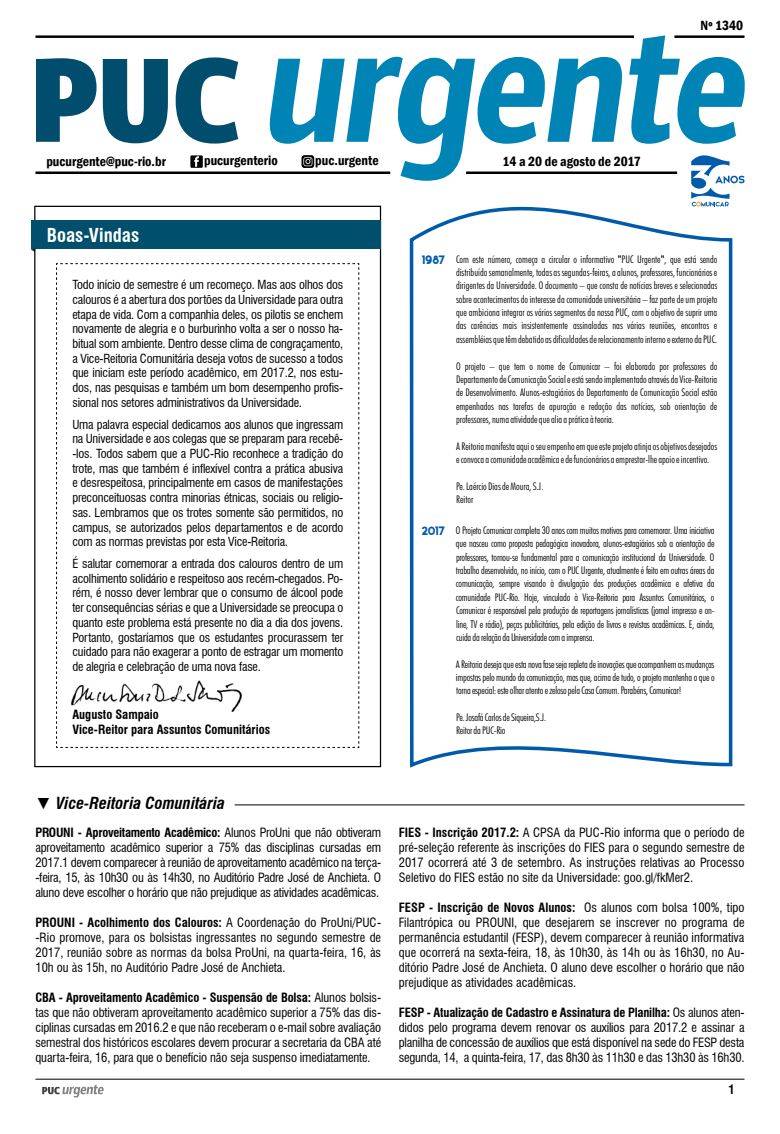
<style>
.page{position:relative;width:780px;height:1134px;background:#fff}
.page>*{position:absolute;margin:0;border:0;box-sizing:border-box;transform-origin:0 0}
.t1{font:700 condensed 18.75px "Swiss 721 BT";color:#fff}
.t2{font:italic 700 condensed 16.25px "Swiss 721 BT";color:#000}
.t3{font:16.25px "Elkwood";color:#005aaa}
.t4{font:600 condensed 13.75px "Franklin Gothic";color:#000}
.t5{font:condensed 12.5px/15px "Swiss 721 BT";letter-spacing:-.01em;color:#000;text-align:justify}
.t6{font:700 condensed 12.5px/15px "Swiss 721 BT";color:#000}
.t7{font:condensed 12.25px/14.8px "Swiss 721 BT";letter-spacing:-.015em;color:#000;text-align:justify}
.t8{font:300 condensed 10.62px/13.4px "Futura BT";color:#000;text-align:justify}
.t9{font:300 condensed 10.62px/13.4px "Futura BT";letter-spacing:-.02em;color:#000}
.s1{font-family:"Arial";font-weight:400;font-stretch:normal}
.s2{font-family:"Arial";font-stretch:normal}
.s3{font-weight:700}
</style>
<div class="page">
<hr style="left:35px;top:1079px;width:709px;height:1px;background:#000">
<svg style="left:42px;top:1085px;width:62px;height:12px"></svg>
<svg style="left:36px;top:58px;width:60px;height:84px"></svg>
<svg style="left:103px;top:59px;width:65px;height:84px"></svg>
<svg style="left:176px;top:57px;width:62px;height:87px"></svg>
<svg style="left:629px;top:35px;width:115px;height:109px"></svg>
<hr style="left:35px;top:171px;width:355px;height:3px;background:#000">
<hr style="left:466px;top:171px;width:211px;height:3px;background:#000">
<hr style="left:674px;top:35px;width:70px;height:3px;background:#000">
<hr style="left:35px;top:35px;width:599px;height:3px;background:#000">
<div style="left:190px;top:155px;width:13px;height:13px;background:#000"></div>
<svg style="left:194px;top:156px;width:5px;height:11px"></svg>
<svg style="left:269px;top:57px;width:353px;height:124px"></svg>
<svg style="left:691px;top:155px;width:53px;height:43px"></svg>
<hr style="left:235px;top:804px;width:509px;height:1px;background:#000">
<svg style="left:56px;top:263px;width:303px;height:485px"></svg>
<div style="left:31px;top:220px;width:349px;height:29px;background:#004f6c"></div>
<img style="left:71px;top:680px;width:172px;height:31px">
<svg style="left:409px;top:198px;width:324px;height:570px"></svg>
<p class="t4" style="left:700px;top:16px;width:44px">Nº 1340</p>
<p class="t4" style="left:46px;top:152px;width:121px">pucurgente@puc-rio.br</p>
<p class="t4" style="left:204px;top:151px;width:75px">pucurgenterio</p>
<p class="t4" style="left:315px;top:152px;width:65px">puc.urgente</p>
<p class="t4" style="left:502px;top:152px;width:140px">14 a 20 de agosto de 2017</p>
<h1 class="t1" style="left:47px;top:224px;width:94px">Boas-Vindas</h1>
<p class="t7" style="left:72px;top:277px;width:272px">Todo início de semestre é um recomeço. Mas aos olhos dos calouros é a abertura dos portões da Universidade para outra etapa de vida. Com a companhia deles, os pilotis se enchem novamente de alegria e o burburinho volta a ser o nosso ha&shy;bitual som ambiente. Dentro desse clima de congraçamento, a Vice-Reitoria Comunitária deseja votos de sucesso a todos que iniciam este período acadêmico, em 2017.2, nos estu&shy;dos, nas pesquisas e também um bom desempenho profis&shy;sional nos setores administrativos da Universidade.</p>
<p class="t7" style="left:72px;top:417px;width:272px">Uma palavra especial dedicamos aos alunos que ingressam na Universidade e aos colegas que se preparam para recebê--los. Todos sabem que a PUC-Rio reconhece a tradição do trote, mas que também é inflexível contra a prática abusiva e desrespeitosa, principalmente em casos de manifestações preconceituosas contra minorias étnicas, sociais ou religio&shy;sas. Lembramos que os trotes somente são permitidos, no campus, se autorizados pelos departamentos e de acordo com as normas previstas por esta Vice-Reitoria.</p>
<p class="t7" style="left:72px;top:556px;width:272px">É salutar comemorar a entrada dos calouros dentro de um acolhimento solidário e respeitoso aos recém-chegados. Po&shy;rém, é nosso dever lembrar que o consumo de álcool pode ter consequências sérias e que a Universidade se preocupa o quanto este problema está presente no dia a dia dos jovens.<br>Portanto, gostaríamos que os estudantes procurassem ter cuidado para não exagerar a ponto de estragar um momento de alegria e celebração de uma nova fase.</p>
<p class="t6" style="left:72px;top:707px;width:199px">Augusto Sampaio<br>Vice-Reitor para Assuntos Comunitários</p>
<h2 class="t3" style="left:422px;top:252px;width:25px">1987</h2>
<h2 class="t3" style="left:421px;top:522px;width:25px">2017</h2>
<p class="t8" style="left:456px;top:252px;width:263px">Com este número, começa a circular o informativo <span class="s1">"</span>PUC Urgente<span class="s1">"</span>, que está sendo distribuído semanalmente, todas as segundas-feiras, a alunos, professores, funcionários e dirigentes da Universidade. O documento – que consta de notícias breves e selecionadas sobre acontecimentos do interesse da comunidade universitária – faz parte de um projeto que ambiciona integrar os vários segmentos da nossa PUC, com o objetivo de suprir uma das carências mais insistentemente assinaladas nas várias reuniões, encontros e assembléias que têm debatido as dificuldades de relacionamento interno e externo da PUC.</p>
<p class="t8" style="left:456px;top:359px;width:263px">O projeto – que tem o nome de Comunicar – foi elaborado por professores do Departamento de Comunicação Social e está sendo implementado através da Vice-Reitoria de Desenvolvimento. Alunos-estagiários do Departamento de Comunicação Social estão empenhados nas tarefas de apuração e redação das notícias, sob orientação de professores, numa atividade que alia a prática à teoria.</p>
<p class="t8" style="left:456px;top:439px;width:263px">A Reitoria manifesta aqui o seu empenho em que este projeto atinja os objetivos desejados e convoca a comunidade acadêmica e de funcionários a emprestar-lhe apoio e incentivo.</p>
<p class="t8" style="left:456px;top:479px;width:89px">Pe. Laércio Dias de Moura, S.J.<br>Reitor</p>
<p class="t8" style="left:456px;top:523px;width:260px">O Projeto Comunicar completa 30 anos com muitos motivos para comemorar. Uma iniciativa que nasceu como proposta pedagógica inovadora, alunos-estagiários sob a orientação de professores, tornou-se fundamental para a comunicação institucional da Universidade. O trabalho desenvolvido, no início, com o PUC Urgente, atualmente é feito em outras áreas da comunicação, sempre visando à divulgação das produções acadêmica e afetiva da comunidade PUC-Rio. Hoje, vinculado à Vice-Reitoria para Assuntos Comunitários, o Comunicar é responsável pela produção de reportagens jornalísticas (jornal impresso e on&shy;line, TV e rádio), peças publicitárias, pela edição de livros e revistas acadêmicas. E, ainda, cuida da relação da Universidade com a imprensa.</p>
<p class="t8" style="left:456px;top:657px;width:260px">A Reitoria deseja que esta nova fase seja repleta de inovações que acompanhem as mudanças impostas pelo mundo da comunicação, mas que, acima de tudo, o projeto mantenha o que o torna especial: este olhar atento e zeloso pela Casa Comum. Parabéns, Comunicar!</p>
<p class="t9" style="left:456px;top:710px;width:92px">Pe. Josafá Carlos de Siqueira,S.J.<br>Reitor da PUC-Rio</p>
<h2 class="t2" style="left:35px;top:793px;width:191px"><span class="s2">▼</span> Vice-Reitoria Comunitária</h2>
<p class="t5" style="left:35px;top:824px;width:347px"><span class="s3">PROUNI - Aproveitamento Acadêmico:</span> Alunos ProUni que não obtiveram aproveitamento acadêmico superior a 75% das disciplinas cursadas em 2017.1 devem comparecer à reunião de aproveitamento acadêmico na terça--feira, 15, às 10h30 ou às 14h30, no Auditório Padre José de Anchieta. O aluno deve escolher o horário que não prejudique as atividades acadêmicas.</p>
<p class="t5" style="left:35px;top:914px;width:347px"><span class="s3">PROUNI - Acolhimento dos Calouros:</span> A Coordenação do ProUni/PUC--Rio promove, para os bolsistas ingressantes no segundo semestre de 2017, reunião sobre as normas da bolsa ProUni, na quarta-feira, 16, às 10h ou às 15h, no Auditório Padre José de Anchieta.</p>
<p class="t5" style="left:35px;top:989px;width:347px"><span class="s3">CBA - Aproveitamento Acadêmico - Suspensão de Bolsa:</span> Alunos bolsis&shy;tas que não obtiveram aproveitamento acadêmico superior a 75% das dis&shy;ciplinas cursadas em 2016.2 e que não receberam o e-mail sobre avaliação semestral dos históricos escolares devem procurar a secretaria da CBA até quarta-feira, 16, para que o benefício não seja suspenso imediatamente.</p>
<p class="t5" style="left:399px;top:824px;width:347px"><span class="s3">FIES - Inscrição 2017.2:</span> A CPSA da PUC-Rio informa que o período de pré-seleção referente às inscrições do FIES para o segundo semestre de 2017 ocorrerá até 3 de setembro. As instruções relativas ao Processo Seletivo do FIES estão no site da Universidade: goo.gl/fkMer2.</p>
<p class="t5" style="left:399px;top:899px;width:347px"><span class="s3">FESP - Inscrição de Novos Alunos:</span> Os alunos com bolsa 100%, tipo Filantrópica ou PROUNI, que desejarem se inscrever no programa de permanência estudantil (FESP), devem comparecer à reunião informativa que ocorrerá na sexta-feira, 18, às 10h30, às 14h ou às 16h30, no Au&shy;ditório Padre José de Anchieta. O aluno deve escolher o horário que não prejudique as atividades acadêmicas.</p>
<p class="t5" style="left:399px;top:1004px;width:347px"><span class="s3">FESP - Atualização de Cadastro e Assinatura de Planilha:</span> Os alunos aten&shy;didos pelo programa devem renovar os auxílios para 2017.2 e assinar a planilha de concessão de auxílios que está disponível na sede do FESP desta segunda, 14, a quinta-feira, 17, das 8h30 às 11h30 e das 13h30 às 16h30.</p>
<p class="t6" style="left:728px;top:1082px;width:8px">1</p>
</div>
